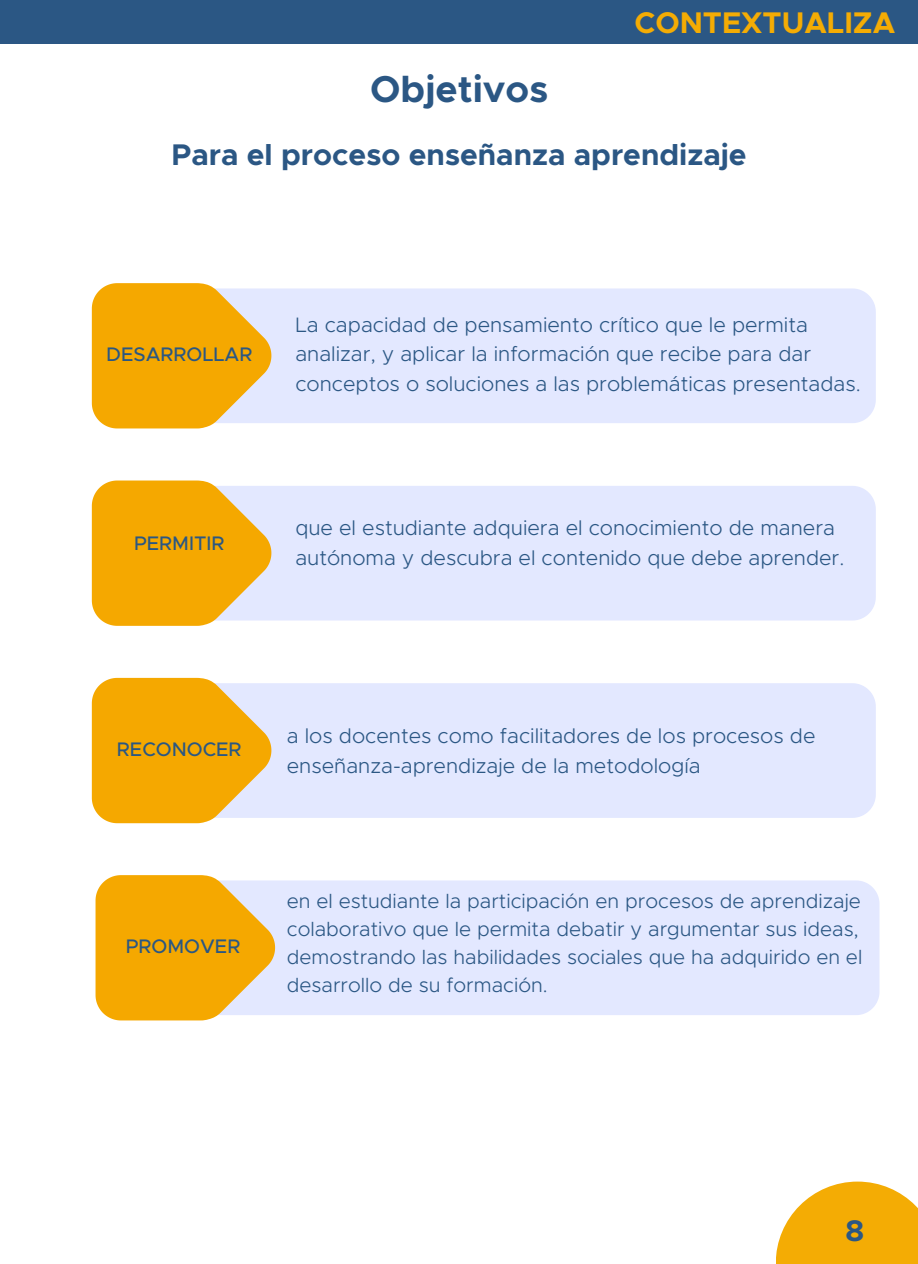
<style>
.page{position:relative;width:918px;height:1264px;background:#fff}
.page>*{position:absolute;margin:0;border:0;box-sizing:border-box;transform-origin:0 0}
.t1{font:700 37.5px "Metropolis";color:#2b5784}
.t2{font:700 30px "Metropolis";color:#2b5784}
.t3{font:700 30px "Metropolis";color:#f4ac04}
.t4{font:300 21px/29.2px "Metropolis";color:#2b5784}
.t5{font:300 20.25px/28.2px "Metropolis";color:#2b5784}
.t6{font:500 19.65px "Metropolis";color:#2a5783}
</style>
<div class="page">
<svg style="left:776px;top:1181px;width:142px;height:82px;fill:#f4ac04"></svg>
<div style="left:0;top:0;width:918px;height:43px;background:#2b5784"></div>
<div style="left:271px;top:288px;width:605px;height:135px;background:#e3e8ff"></div>
<svg style="left:92px;top:283px;width:179px;height:145px;background:#f3b328"></svg>
<div style="left:271px;top:486px;width:605px;height:134px;background:#e3e8ff"></div>
<svg style="left:92px;top:480px;width:179px;height:145px;background:#f3b328"></svg>
<div style="left:271px;top:683px;width:605px;height:134px;background:#e3e8ff"></div>
<svg style="left:92px;top:678px;width:179px;height:145px;background:#f3b328"></svg>
<div style="left:275px;top:880px;width:605px;height:135px;background:#e3e8ff"></div>
<svg style="left:96px;top:875px;width:179px;height:145px;background:#f3b328"></svg>
<h1 class="t1" style="left:370px;top:72px;width:180px">Objetivos</h1>
<h3 class="t3" style="left:634px;top:9px;width:262px">CONTEXTUALIZA</h3>
<p class="t2" style="left:172px;top:141px;width:577px">Para el proceso enseñanza aprendizaje</p>
<h4 class="t6" style="left:106px;top:346px;width:148px">DESARROLLAR</h4>
<p class="t4" style="left:295px;top:311px;width:567px">La capacidad de pensamiento crítico que le permita analizar, y aplicar la información que recibe para dar conceptos o soluciones a las problemáticas presentadas.</p>
<p class="t6" style="left:134px;top:534px;width:92px">PERMITIR</p>
<p class="t4" style="left:295px;top:514px;width:551px">que el estudiante adquiera el conocimiento de manera autónoma y descubra el contenido que debe aprender.</p>
<p class="t6" style="left:117px;top:740px;width:126px">RECONOCER</p>
<h4 class="t6" style="left:126px;top:937px;width:116px">PROMOVER</h4>
<h4 class="t4" style="left:287px;top:722px;width:530px">a los docentes como facilitadores de los procesos de enseñanza-aprendizaje de la metodología</h4>
<p class="t5" style="left:287px;top:887px;width:577px">en el estudiante la participación en procesos de aprendizaje colaborativo que le permita debatir y argumentar sus ideas, demostrando las habilidades sociales que ha adquirido en el desarrollo de su formación.</p>
<h2 class="t2" style="left:846px;top:1216px;width:20px">8</h2>
</div>
